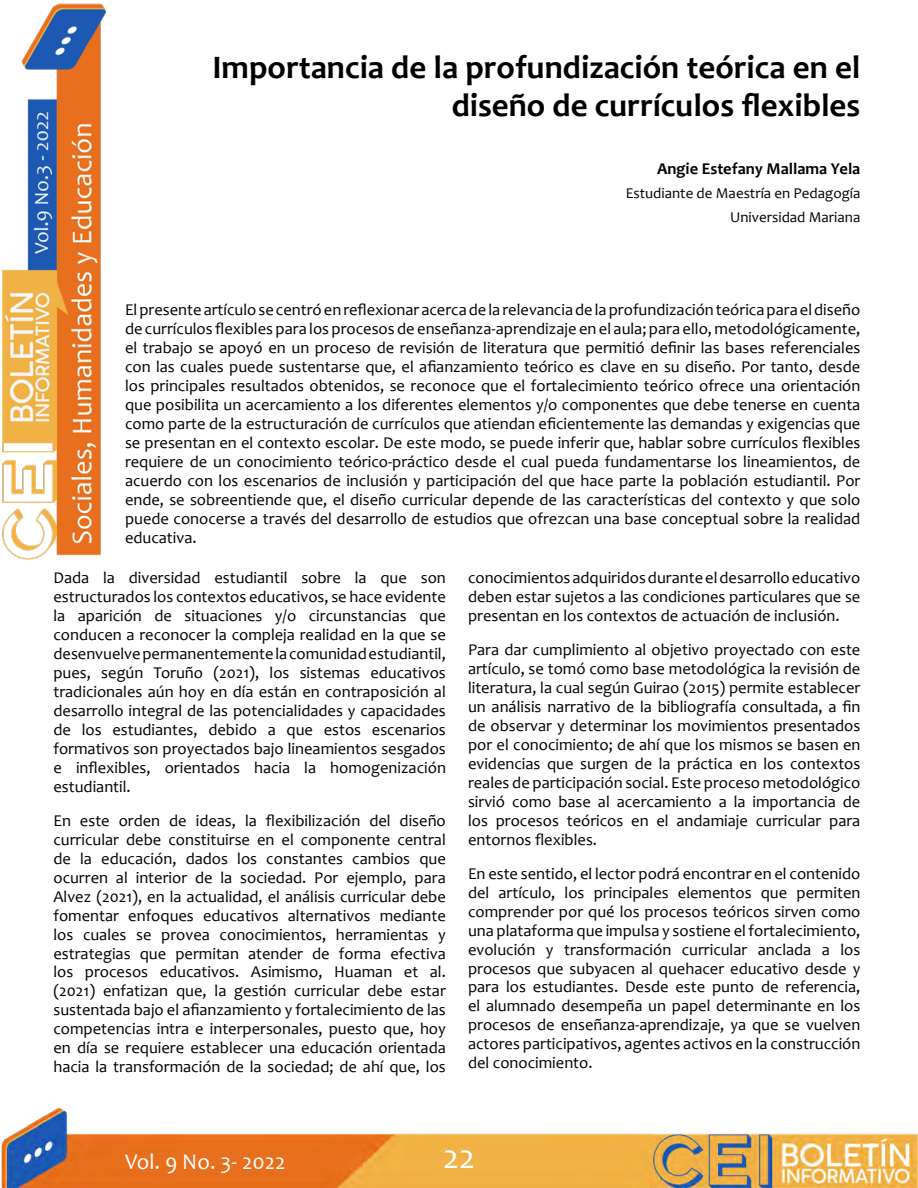
<style>
.page{position:relative;width:918px;height:1188px;background:#fff}
.page>*{position:absolute;margin:0;border:0;box-sizing:border-box;transform-origin:0 0}
.t1{font:34.5px "Candara";color:#fff}
.t2{font:700 33px/38px "Candara";color:#000;text-align:right}
.t3{font:22.5px "Candara";color:#fff}
.t4{font:16.5px/18.9px "Candara";color:#000;text-align:justify}
.t5{font:700 16.5px "Candara";color:#000}
.t6{font:15px/24px "Candara";color:#000;text-align:right}
</style>
<div class="page">
<img style="left:2px;top:3px;width:105px;height:557px">
<img style="left:1px;top:1107px;width:916px;height:81px">
<h2 class="t2" style="left:212px;top:48px;width:650px">Importancia de la profundización teórica en el diseño de currículos flexibles</h2>
<p class="t5" style="left:657px;top:158px;width:205px">Angie Estefany Mallama Yela</p>
<p class="t6" style="left:626px;top:181px;width:236px">Estudiante de Maestría en Pedagogía<br>Universidad Mariana</p>
<p class="t4" style="left:125px;top:300px;width:737px">El presente artículo se centró en reflexionar acerca de la relevancia de la profundización teórica para el diseño de currículos flexibles para los procesos de enseñanza-aprendizaje en el aula; para ello, metodológicamente, el trabajo se apoyó en un proceso de revisión de literatura que permitió definir las bases referenciales con las cuales puede sustentarse que, el afianzamiento teórico es clave en su diseño. Por tanto, desde los principales resultados obtenidos, se reconoce que el fortalecimiento teórico ofrece una orientación que posibilita un acercamiento a los diferentes elementos y/o componentes que debe tenerse en cuenta como parte de la estructuración de currículos que atiendan eficientemente las demandas y exigencias que se presentan en el contexto escolar. De este modo, se puede inferir que, hablar sobre currículos flexibles requiere de un conocimiento teórico-práctico desde el cual pueda fundamentarse los lineamientos, de acuerdo con los escenarios de inclusión y participación del que hace parte la población estudiantil. Por ende, se sobreentiende que, el diseño curricular depende de las características del contexto y que solo puede conocerse a través del desarrollo de estudios que ofrezcan una base conceptual sobre la realidad educativa.</p>
<p class="t4" style="left:53px;top:568px;width:394px">Dada la diversidad estudiantil sobre la que son estructurados los contextos educativos, se hace evidente la aparición de situaciones y/o circunstancias que conducen a reconocer la compleja realidad en la que se desenvuelve permanentemente la comunidad estudiantil, pues, según Toruño (2021), los sistemas educativos tradicionales aún hoy en día están en contraposición al desarrollo integral de las potencialidades y capacidades de los estudiantes, debido a que estos escenarios formativos son proyectados bajo lineamientos sesgados e inflexibles, orientados hacia la homogenización estudiantil.</p>
<p class="t4" style="left:53px;top:811px;width:394px">En este orden de ideas, la flexibilización del diseño curricular debe constituirse en el componente central de la educación, dados los constantes cambios que ocurren al interior de la sociedad. Por ejemplo, para Alvez (2021), en la actualidad, el análisis curricular debe fomentar enfoques educativos alternativos mediante los cuales se provea conocimientos, herramientas y estrategias que permitan atender de forma efectiva los procesos educativos. Asimismo, Huaman et al. (2021) enfatizan que, la gestión curricular debe estar sustentada bajo el afianzamiento y fortalecimiento de las competencias intra e interpersonales, puesto que, hoy en día se requiere establecer una educación orientada hacia la transformación de la sociedad; de ahí que, los</p>
<p class="t4" style="left:468px;top:568px;width:394px">conocimientos adquiridos durante el desarrollo educativo deben estar sujetos a las condiciones particulares que se presentan en los contextos de actuación de inclusión.</p>
<p class="t4" style="left:468px;top:640px;width:394px">Para dar cumplimiento al objetivo proyectado con este artículo, se tomó como base metodológica la revisión de literatura, la cual según Guirao (2015) permite establecer un análisis narrativo de la bibliografía consultada, a fin de observar y determinar los movimientos presentados por el conocimiento; de ahí que los mismos se basen en evidencias que surgen de la práctica en los contextos reales de participación social. Este proceso metodológico sirvió como base al acercamiento a la importancia de los procesos teóricos en el andamiaje curricular para entornos flexibles.</p>
<p class="t4" style="left:468px;top:864px;width:394px">En este sentido, el lector podrá encontrar en el contenido del artículo, los principales elementos que permiten comprender por qué los procesos teóricos sirven como una plataforma que impulsa y sostiene el fortalecimiento, evolución y transformación curricular anclada a los procesos que subyacen al quehacer educativo desde y para los estudiantes. Desde este punto de referencia, el alumnado desempeña un papel determinante en los procesos de enseñanza-aprendizaje, ya que se vuelven actores participativos, agentes activos en la construcción del conocimiento.</p>
<h3 class="t3" style="left:125px;top:1147px;width:162px">Vol. 9 No. 3- 2022</h3>
<h1 class="t1" style="left:443px;top:1135px;width:33px">22</h1>
</div>
